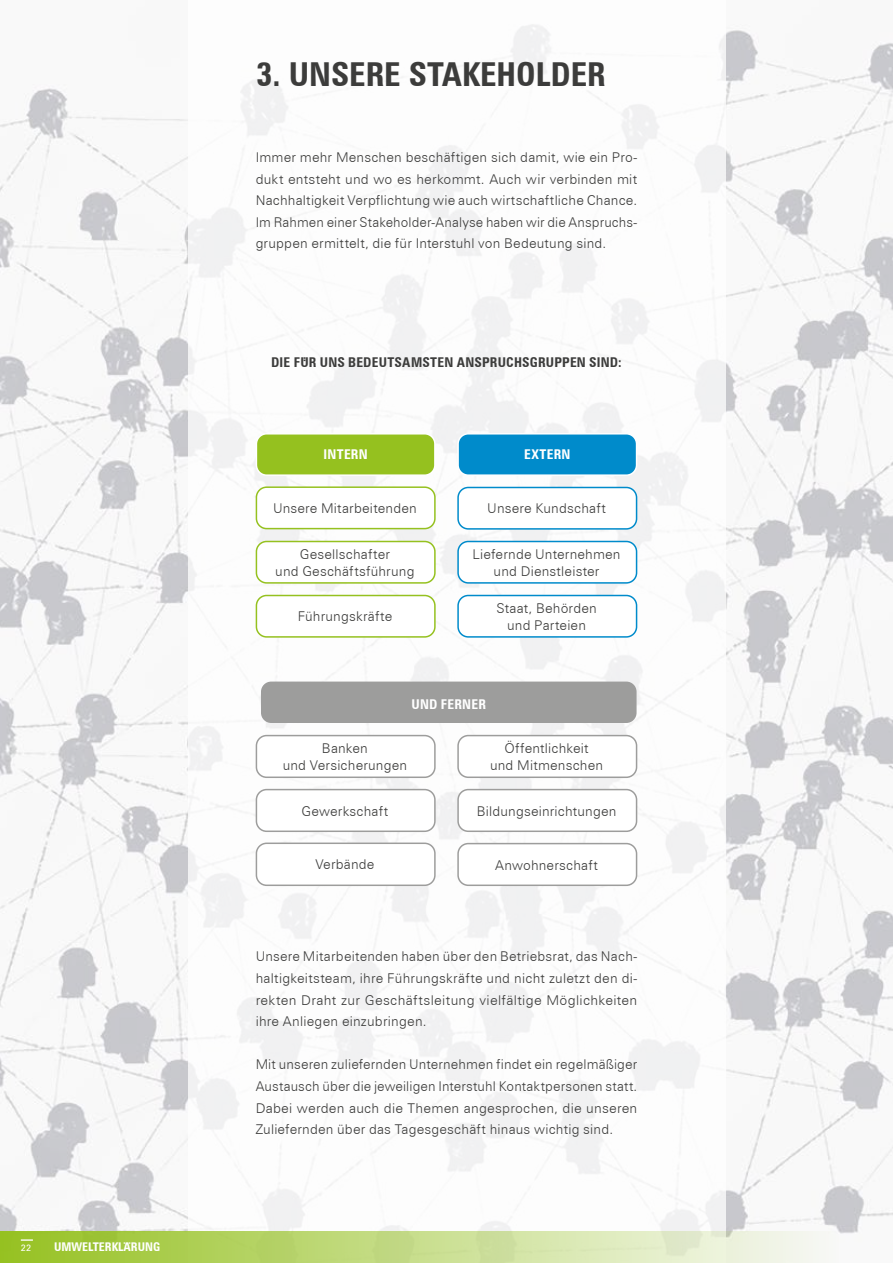
<style>
.page{position:relative;width:893px;height:1263px;background:#fff}
.page>*{position:absolute;margin:0;border:0;box-sizing:border-box;transform-origin:0 0}
.t1{font:33px "Zurich BT Bold Condensed Head";color:#3c3c3b}
.t2{font:300 13.5px/21.6px "Zurich BT";letter-spacing:.015em;color:#3c3c3b;text-align:center}
.t3{font:13.5px "Zurich BT Bold Condensed Head";letter-spacing:.015em;color:#3c3c3b}
.t4{font:13.5px "Zurich BT Bold Condensed Head";letter-spacing:.015em;color:#fff}
.t5{font:12px "Zurich BT Bold Condensed Head";color:#fff}
.t6{font:9px "Zurich BT";color:#fff}
</style>
<div class="page">
<img style="left:0;top:30px;width:893px;height:1204px">
<div style="left:188px;top:0;width:538px;height:1263px;background:#fff"></div>
<div style="left:256px;top:434px;width:179px;height:41px;background:#95c11f;border-radius:10px"></div>
<div style="left:256px;top:433px;width:180px;height:43px;border:2px solid #fff;border-radius:10px"></div>
<div style="left:458px;top:434px;width:179px;height:41px;background:#008bcb;border-radius:10px"></div>
<div style="left:457px;top:433px;width:180px;height:43px;border:2px solid #fff;border-radius:10px"></div>
<div style="left:261px;top:681px;width:376px;height:42px;background:#9d9d9c;border-radius:10px"></div>
<div style="left:457px;top:487px;width:180px;height:43px;border:2px solid #008bcb;border-radius:10px"></div>
<div style="left:457px;top:541px;width:180px;height:43px;border:2px solid #008bcb;border-radius:10px"></div>
<div style="left:457px;top:595px;width:180px;height:43px;border:2px solid #008bcb;border-radius:10px"></div>
<div style="left:256px;top:541px;width:180px;height:43px;border:2px solid #95c11f;border-radius:10px"></div>
<div style="left:256px;top:595px;width:180px;height:43px;border:2px solid #95c11f;border-radius:10px"></div>
<div style="left:256px;top:735px;width:180px;height:43px;border:2px solid #9d9d9c;border-radius:10px"></div>
<div style="left:457px;top:735px;width:180px;height:43px;border:2px solid #9d9d9c;border-radius:10px"></div>
<div style="left:457px;top:789px;width:180px;height:43px;border:2px solid #9d9d9c;border-radius:10px"></div>
<div style="left:256px;top:789px;width:180px;height:43px;border:2px solid #9d9d9c;border-radius:10px"></div>
<div style="left:457px;top:843px;width:180px;height:43px;border:2px solid #9d9d9c;border-radius:10px"></div>
<div style="left:256px;top:842px;width:180px;height:44px;border:2px solid #9d9d9c;border-radius:10px"></div>
<div style="left:256px;top:486px;width:180px;height:43px;border:2px solid #95c11f;border-radius:10px"></div>
<div style="left:0;top:1231px;width:839px;height:32px;background:linear-gradient(to right,#95c121,#f8f9f7)"></div>
<svg style="left:21px;top:1239px;width:12px;height:2px"></svg>
<p class="t6" style="left:21px;top:1242px;width:12px">22</p>
<p class="t5" style="left:54px;top:1240px;width:108px">UMWELTERKLÄRUNG</p>
<h1 class="t1" style="left:256px;top:55px;width:351px">3. UNSERE STAKEHOLDER</h1>
<p class="t2" style="left:256px;top:146px;width:383px;text-align:justify">Immer mehr Menschen beschäftigen sich damit, wie ein Pro&shy;dukt entsteht und wo es herkommt. Auch wir verbinden mit Nachhaltigkeit Verpflichtung wie auch wirtschaftliche Chance.<br>Im Rahmen einer Stakeholder-Analyse haben wir die Anspruchs&shy;gruppen ermittelt, die für Interstuhl von Bedeutung sind.</p>
<p class="t3" style="left:271px;top:354px;width:352px">DIE FÜR UNS BEDEUTSAMSTEN ANSPRUCHSGRUPPEN SIND:</p>
<p class="t4" style="left:324px;top:446px;width:46px">INTERN</p>
<p class="t4" style="left:524px;top:446px;width:48px">EXTERN</p>
<p class="t2" style="left:273px;top:497px;width:145px">Unsere Mitarbeitenden</p>
<p class="t2" style="left:275px;top:546px;width:141px;line-height:16.5px">Gesellschafter<br>und Geschäftsführung</p>
<p class="t2" style="left:298px;top:606px;width:96px">Führungskräfte</p>
<p class="t2" style="left:487px;top:498px;width:120px">Unsere Kundschaft</p>
<p class="t2" style="left:473px;top:546px;width:149px;line-height:16.5px">Liefernde Unternehmen und Dienstleister</p>
<p class="t2" style="left:496px;top:600px;width:102px;line-height:16.5px">Staat, Behörden und Parteien</p>
<p class="t4" style="left:411px;top:695px;width:76px">UND FERNER</p>
<p class="t2" style="left:283px;top:740px;width:126px;line-height:16.5px">Banken<br>und Versicherungen</p>
<p class="t2" style="left:490px;top:740px;width:115px;line-height:16.5px">Öffentlichkeit<br>und Mitmenschen</p>
<p class="t2" style="left:301px;top:800px;width:88px">Gewerkschaft</p>
<p class="t2" style="left:477px;top:800px;width:141px">Bildungseinrichtungen</p>
<p class="t2" style="left:315px;top:854px;width:60px">Verbände</p>
<p class="t2" style="left:495px;top:854px;width:104px">Anwohnerschaft</p>
<p class="t2" style="left:256px;top:945px;width:383px;text-align:justify">Unsere Mitarbeitenden haben über den Betriebsrat, das Nach&shy;haltigkeitsteam, ihre Führungskräfte und nicht zuletzt den di&shy;rekten Draht zur Geschäftsleitung vielfältige Möglichkeiten ihre Anliegen einzubringen.</p>
<p class="t2" style="left:256px;top:1053px;width:383px;text-align:justify">Mit unseren zuliefernden Unternehmen findet ein regelmäßiger Austausch über die jeweiligen Interstuhl Kontaktpersonen statt.<br>Dabei werden auch die Themen angesprochen, die unseren Zuliefernden über das Tagesgeschäft hinaus wichtig sind.</p>
</div>
